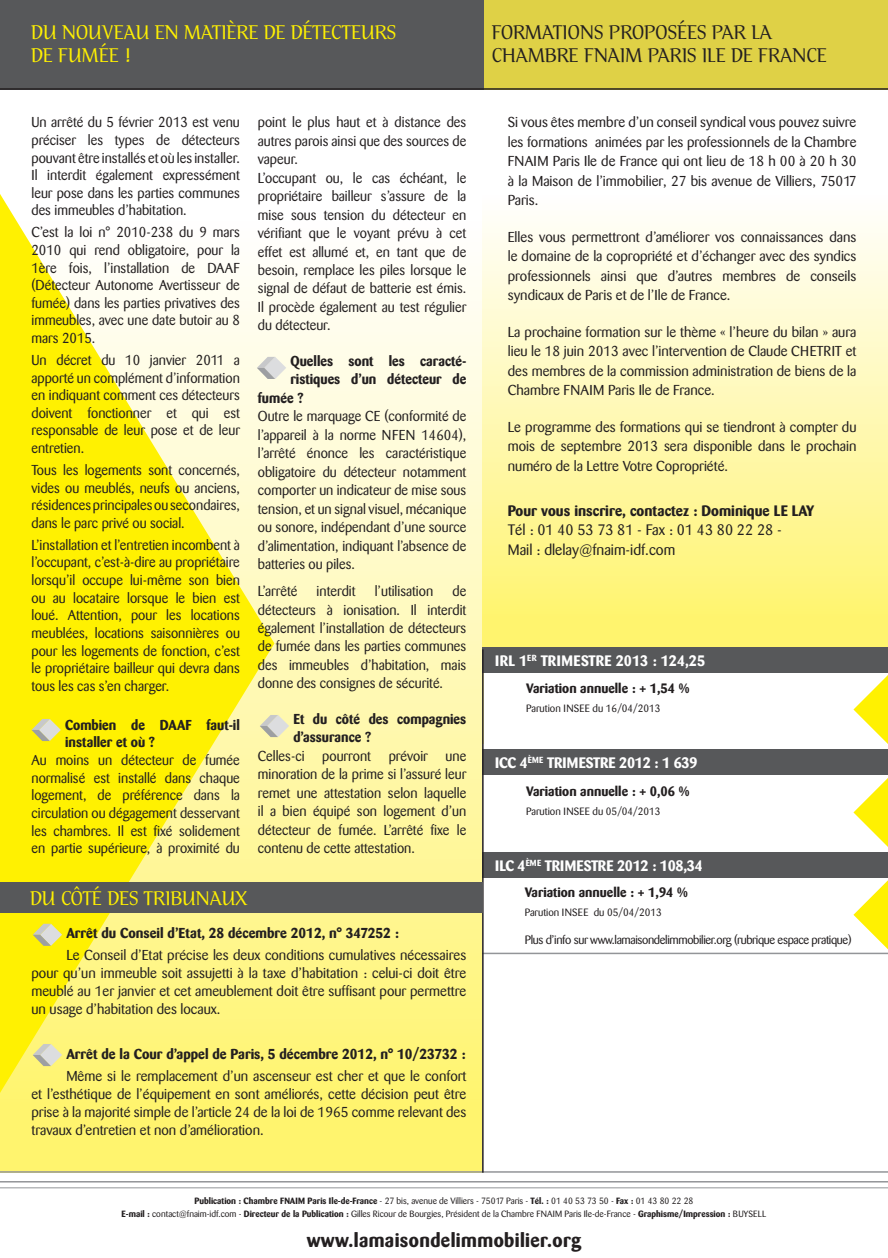
<style>
.page{position:relative;width:888px;height:1258px;background:#fff}
.page>*{position:absolute;margin:0;border:0;box-sizing:border-box;transform-origin:0 0}
.t1{font:21.75px/22.5px "Tarquinius";color:#fff101}
.t2{font:21.75px/23.2px "Tarquinius";color:#231f20}
.t3{font:700 19.5px "Barmeno";letter-spacing:.02em;color:#231f20}
.t4{font:15px/19.5px "Barmeno";color:#231f20}
.t5{font:700 15px "Barmeno";letter-spacing:-.02em;color:#fff}
.t6{font:700 15px "Barmeno";color:#fff}
.t7{font:14.25px/17.7px "Barmeno";color:#231f20;text-align:justify}
.t8{font:700 14.25px/17.7px "Barmeno";color:#231f20}
.t9{font:700 13.5px "Barmeno";color:#231f20}
.t10{font:12px "Barmeno";letter-spacing:-.03em;color:#231f20}
.t11{font:10.5px "Barmeno";color:#231f20}
.t12{font:9px "Barmeno";color:#231f20}
.s1{font-weight:700}
</style>
<div class="page">
<div style="left:452px;top:0;width:436px;height:90px;background:#dfd146"></div>
<div style="left:0;top:155px;width:484px;height:1018px;background:linear-gradient(to bottom,#fff,#fff367)"></div>
<svg style="left:853px;top:672px;width:35px;height:72px"></svg>
<svg style="left:853px;top:778px;width:35px;height:69px"></svg>
<svg style="left:853px;top:880px;width:35px;height:73px"></svg>
<svg style="left:0;top:157px;width:274px;height:973px"></svg>
<div style="left:482px;top:163px;width:406px;height:486px;background:linear-gradient(to bottom,#fff,#fff368)"></div>
<div style="left:0;top:0;width:484px;height:90px;background:#57585a"></div>
<div style="left:482px;top:647px;width:406px;height:25px;background:#57585a"></div>
<div style="left:482px;top:749px;width:406px;height:26px;background:#57585a"></div>
<div style="left:482px;top:852px;width:406px;height:26px;background:#57585a"></div>
<hr style="left:0;top:1181px;width:888px;height:1px;background:#939598">
<hr style="left:0;top:1187px;width:888px;height:1px;background:#939598">
<hr style="left:0;top:1171px;width:888px;height:2px;background:#939598">
<hr style="left:482px;top:953px;width:406px;height:1px;background:#939598">
<hr style="left:482px;top:649px;width:2px;height:524px;background:#231f20">
<hr style="left:0;top:88px;width:888px;height:2px;background:#231f20">
<div style="left:0;top:882px;width:482px;height:30px;background:#57585a"></div>
<svg style="left:33px;top:924px;width:29px;height:22px"></svg>
<svg style="left:33px;top:1044px;width:29px;height:22px"></svg>
<svg style="left:31px;top:719px;width:30px;height:22px"></svg>
<svg style="left:260px;top:715px;width:29px;height:22px"></svg>
<svg style="left:257px;top:357px;width:29px;height:22px"></svg>
<p class="t1" style="left:32px;top:22px;width:367px">DU NOUVEAU EN MATIÈRE DE DÉTECTEURS<br>DE FUMÉE !</p>
<p class="t2" style="left:492px;top:21px;width:336px">FORMATIONS PROPOSÉES PAR LA<br>CHAMBRE FNAIM PARIS ILE DE FRANCE</p>
<p class="t7" style="left:32px;top:114px;width:210px">Un arrêté du 5 février 2013 est venu préciser les types de détecteurs pouvant être installés et où les installer.<br>Il interdit également expressément leur pose dans les parties communes des immeubles d’habitation.</p>
<p class="t7" style="left:32px;top:224px;width:210px">C’est la loi n° 2010-238 du 9 mars 2010 qui rend obligatoire, pour la 1ère fois, l’installation de DAAF (Détecteur Autonome Avertisseur de fumée) dans les parties privatives des immeubles, avec une date butoir au 8 mars 2015.</p>
<p class="t7" style="left:32px;top:351px;width:210px">Un décret du 10 janvier 2011 a apporté un complément d’information en indiquant comment ces détecteurs doivent fonctionner et qui est responsable de leur pose et de leur entretien.</p>
<p class="t7" style="left:32px;top:461px;width:210px">Tous les logements sont concernés, vides ou meublés, neufs ou anciens, résidences principales ou secondaires, dans le parc privé ou social.</p>
<p class="t7" style="left:32px;top:536px;width:210px">L’installation et l’entretien incombent à l’occupant, c’est-à-dire au propriétaire lorsqu’il occupe lui-même son bien ou au locataire lorsque le bien est loué. Attention, pour les locations meublées, locations saisonnières ou pour les logements de fonction, c’est le propriétaire bailleur qui devra dans tous les cas s’en charger.</p>
<p class="t8" style="left:65px;top:716px;width:176px">Combien de DAAF faut-il installer et où ?</p>
<p class="t7" style="left:32px;top:751px;width:210px">Au moins un détecteur de fumée normalisé est installé dans chaque logement, de préférence dans la circulation ou dégagement desservant les chambres. Il est fixé solidement en partie supérieure, à proximité du</p>
<p class="t7" style="left:258px;top:113px;width:210px;line-height:18.5px">point le plus haut et à distance des autres parois ainsi que des sources de vapeur.</p>
<p class="t7" style="left:258px;top:169px;width:210px;line-height:18.5px">L’occupant ou, le cas échéant, le propriétaire bailleur s’assure de la mise sous tension du détecteur en vérifiant que le voyant prévu à cet effet est allumé et, en tant que de besoin, remplace les piles lorsque le signal de défaut de batterie est émis.<br>Il procède également au test régulier du détecteur.</p>
<p class="t8" style="left:290px;top:352px;width:177px">Quelles sont les caracté-</p>
<p class="t8" style="left:290px;top:370px;width:177px">ristiques d’un détecteur de</p>
<p class="t8" style="left:258px;top:389px;width:47px">fumée ?</p>
<p class="t7" style="left:258px;top:407px;width:210px;line-height:18.5px">Outre le marquage CE (conformité de l’appareil à la norme NFEN 14604), l’arrêté énonce les caractéristique obligatoire du détecteur notamment comporter un indicateur de mise sous tension, et un signal visuel, mécanique ou sonore, indépendant d’une source d’alimentation, indiquant l’absence de batteries ou piles.</p>
<p class="t7" style="left:258px;top:582px;width:41px">L’arrêté</p>
<p class="t7" style="left:317px;top:582px;width:40px">interdit</p>
<p class="t7" style="left:375px;top:582px;width:60px">l’utilisation</p>
<p class="t7" style="left:258px;top:582px;width:210px;line-height:18.5px;text-indent:195px">de détecteurs à ionisation. Il interdit également l’installation de détecteurs de fumée dans les parties communes des immeubles d’habitation, mais donne des consignes de sécurité.</p>
<p class="t8" style="left:293px;top:710px;width:174px;line-height:18.5px">Et du côté des compagnies d’assurance ?</p>
<p class="t7" style="left:258px;top:747px;width:210px;line-height:18.5px">Celles-ci pourront prévoir une minoration de la prime si l’assuré leur remet une attestation selon laquelle il a bien équipé son logement d’un détecteur de fumée. L’arrêté fixe le contenu de cette attestation.</p>
<p class="t1" style="left:30px;top:887px;width:219px">DU CÔTÉ DES TRIBUNAUX</p>
<p class="t8" style="left:66px;top:924px;width:334px">Arrêt du Conseil d’Etat, 28 décembre 2012, n° 347252 :</p>
<p class="t7" style="left:32px;top:947px;width:436px;text-indent:35px">Le Conseil d’Etat précise les deux conditions cumulatives nécessaires pour qu’un immeuble soit assujetti à la taxe d’habitation : celui-ci doit être meublé au 1er janvier et cet ameublement doit être suffisant pour permettre un usage d’habitation des locaux.</p>
<p class="t8" style="left:66px;top:1045px;width:401px">Arrêt de la Cour d’appel de Paris, 5 décembre 2012, n° 10/23732 :</p>
<p class="t7" style="left:32px;top:1067px;width:436px;text-indent:35px">Même si le remplacement d’un ascenseur est cher et que le confort et l’esthétique de l’équipement en sont améliorés, cette décision peut être prise à la majorité simple de l’article 24 de la loi de 1965 comme relevant des travaux d’entretien et non d’amélioration.</p>
<p class="t7" style="left:508px;top:113px;width:350px;line-height:19.5px">Si vous êtes membre d’un conseil syndical vous pouvez suivre les formations animées par les professionnels de la Chambre FNAIM Paris Ile de France qui ont lieu de 18 h 00 à 20 h 30 à la Maison de l’immobilier, 27 bis avenue de Villiers, 75017<br>Paris.</p>
<p class="t7" style="left:508px;top:227px;width:350px;line-height:19.5px">Elles vous permettront d’améliorer vos connaissances dans le domaine de la copropriété et d’échanger avec des syndics professionnels ainsi que d’autres membres de conseils syndicaux de Paris et de l’Ile de France.</p>
<p class="t7" style="left:508px;top:322px;width:350px;line-height:19.5px">La prochaine formation sur le thème « l’heure du bilan » aura lieu le 18 juin 2013 avec l’intervention de Claude CHETRIT et des membres de la commission administration de biens de la Chambre FNAIM Paris Ile de France.</p>
<p class="t7" style="left:508px;top:417px;width:350px;line-height:19.5px">Le programme des formations qui se tiendront à compter du mois de septembre 2013 sera disponible dans le prochain numéro de la Lettre Votre Copropriété.</p>
<p class="t4" style="left:508px;top:501px;width:308px"><span class="s1">Pour vous inscrire, contactez : Dominique LE LAY<br></span>Tél : 01 40 53 73 81 - Fax : 01 43 80 22 28 -<br>Mail : dlelay@fnaim-idf.com</p>
<p class="t6" style="left:495px;top:651px;width:212px">IRL 1<sup>ER</sup> TRIMESTRE 2013 : 124,25</p>
<p class="t9" style="left:526px;top:680px;width:165px">Variation annuelle : + 1,54 %</p>
<p class="t11" style="left:526px;top:702px;width:136px">Parution INSEE du 16/04/2013</p>
<p class="t5" style="left:495px;top:754px;width:204px">ICC 4<sup>ÈME</sup> TRIMESTRE 2012 : 1 639</p>
<p class="t9" style="left:526px;top:783px;width:165px">Variation annuelle : + 0,06 %</p>
<p class="t11" style="left:526px;top:805px;width:136px">Parution INSEE du 05/04/2013</p>
<p class="t5" style="left:495px;top:857px;width:209px">ILC 4<sup>ÈME</sup> TRIMESTRE 2012 : 108,34</p>
<p class="t9" style="left:525px;top:884px;width:165px">Variation annuelle : + 1,94 %</p>
<p class="t11" style="left:525px;top:906px;width:138px">Parution INSEE du 05/04/2013</p>
<p class="t10" style="left:525px;top:933px;width:328px">Plus d’info sur www.lamaisondelimmobilier.org (rubrique espace pratique)</p>
<p class="t12" style="left:194px;top:1195px;width:500px"><span class="s1">Publication : Chambre FNAIM Paris Ile-de-France</span> - 27 bis, avenue de Villiers - 75017 Paris - <span class="s1">Tél. :</span> 01 40 53 73 50 - <span class="s1">Fax :</span> 01 43 80 22 28</p>
<p class="t12" style="left:122px;top:1209px;width:646px"><span class="s1">E-mail :</span> contact@fnaim-idf.com - <span class="s1">Directeur de la Publication :</span> Gilles Ricour de Bourgies, Président de la Chambre FNAIM Paris Ile-de-France - <span class="s1">Graphisme/Impression :</span> BUYSELL</p>
<p class="t3" style="left:307px;top:1229px;width:276px">www.lamaisondelimmobilier.org</p>
</div>
